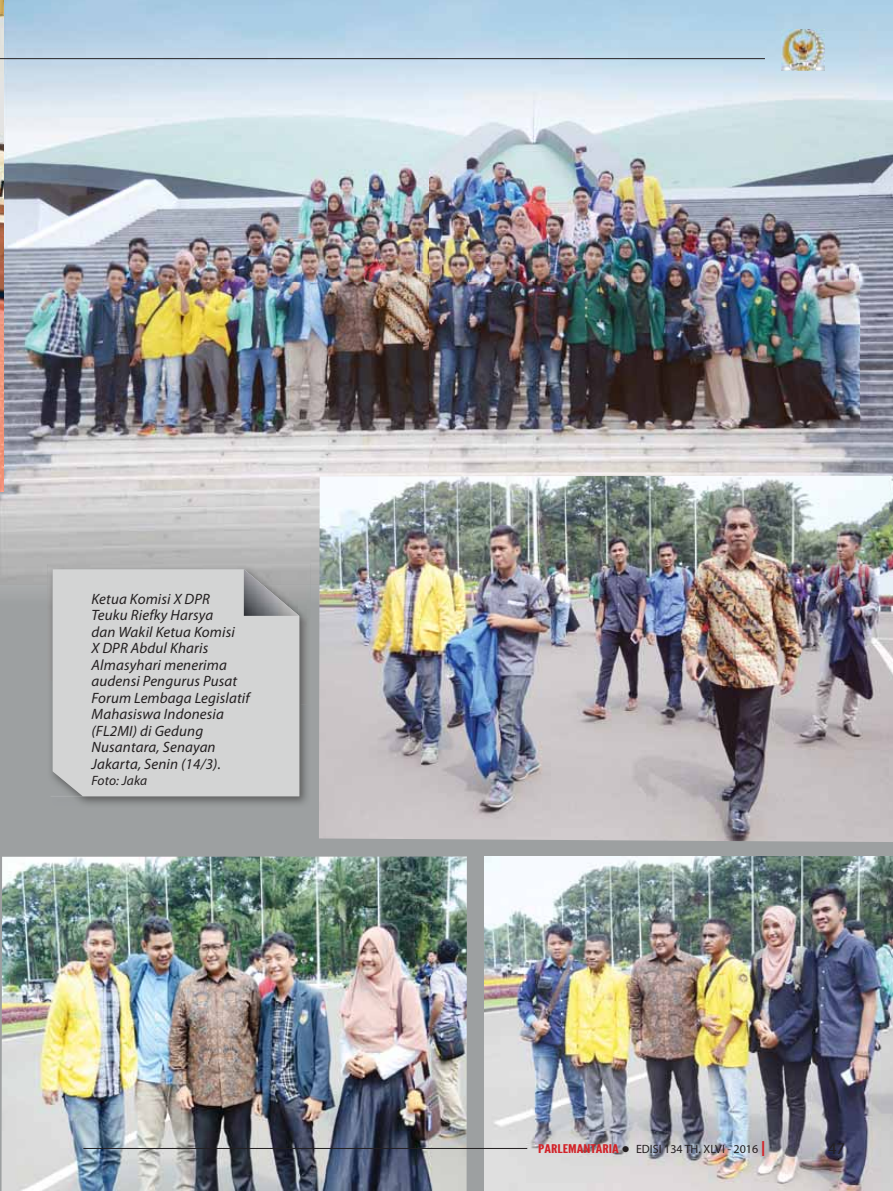
<style>
.page{position:relative;width:893px;height:1191px;background:#fff}
.page>*{position:absolute;margin:0;border:0;box-sizing:border-box;transform-origin:0 0}
.t1{font:16.5px "Myriad Pro";color:#231f20}
.t2{font:italic 15px/16.5px "Myriad Pro";letter-spacing:.01em;color:#231f20}
.t3{font:italic 13.5px "Myriad Pro";letter-spacing:.01em;color:#231f20}
.t4{font:12px "Myriad Pro";color:#231f20}
.t5{font:12px "League Gothic";color:#d22329;scale:1.48 1}
.s1{font-size:21px;color:#d22329}
</style>
<div class="page">
<div style="left:0;top:682px;width:893px;height:509px;background:#9da0a1"></div>
<img style="left:485px;top:856px;width:408px;height:335px">
<img style="left:0;top:29px;width:893px;height:556px">
<img style="left:319px;top:475px;width:574px;height:367px">
<img style="left:2px;top:856px;width:465px;height:335px">
<img style="left:0;top:0;width:4px;height:491px">
<hr style="left:0;top:58px;width:765px;height:1px;background:#231f20">
<img style="left:781px;top:30px;width:43px;height:41px">
<img style="left:47px;top:705px;width:263px;height:102px">
<img style="left:47px;top:564px;width:263px;height:141px">
<div style="left:51px;top:569px;width:248px;height:227px;background:#d3d4d4"></div>
<img style="left:244px;top:569px;width:55px;height:47px">
<hr style="left:83px;top:1148px;width:444px;height:1px;background:#231f20">
<svg style="left:623px;top:1145px;width:6px;height:6px"></svg>
<p class="t2" style="left:92px;top:592px;width:160px">Ketua Komisi X DPR<br>Teuku Riefky Harsya<br>dan Wakil Ketua Komisi<br>X DPR Abdul Kharis<br>Almasyhari menerima audensi Pengurus Pusat<br>Forum Lembaga Legislatif<br>Mahasiswa Indonesia (FL2MI) di Gedung<br>Nusantara, Senayan<br>Jakarta, Senin (14/3).</p>
<p class="t3" style="left:92px;top:775px;width:57px">Foto: Jaka</p>
<p class="t4" style="left:636px;top:1144px;width:131px">EDISI 134 TH. XLVI - 2016 <span class="s1">l</span></p>
<p class="t5" style="left:538px;top:1144px;width:56px">PARLEMANTARIA</p>
<p class="t1" style="left:828px;top:1142px;width:18px">47</p>
</div>
